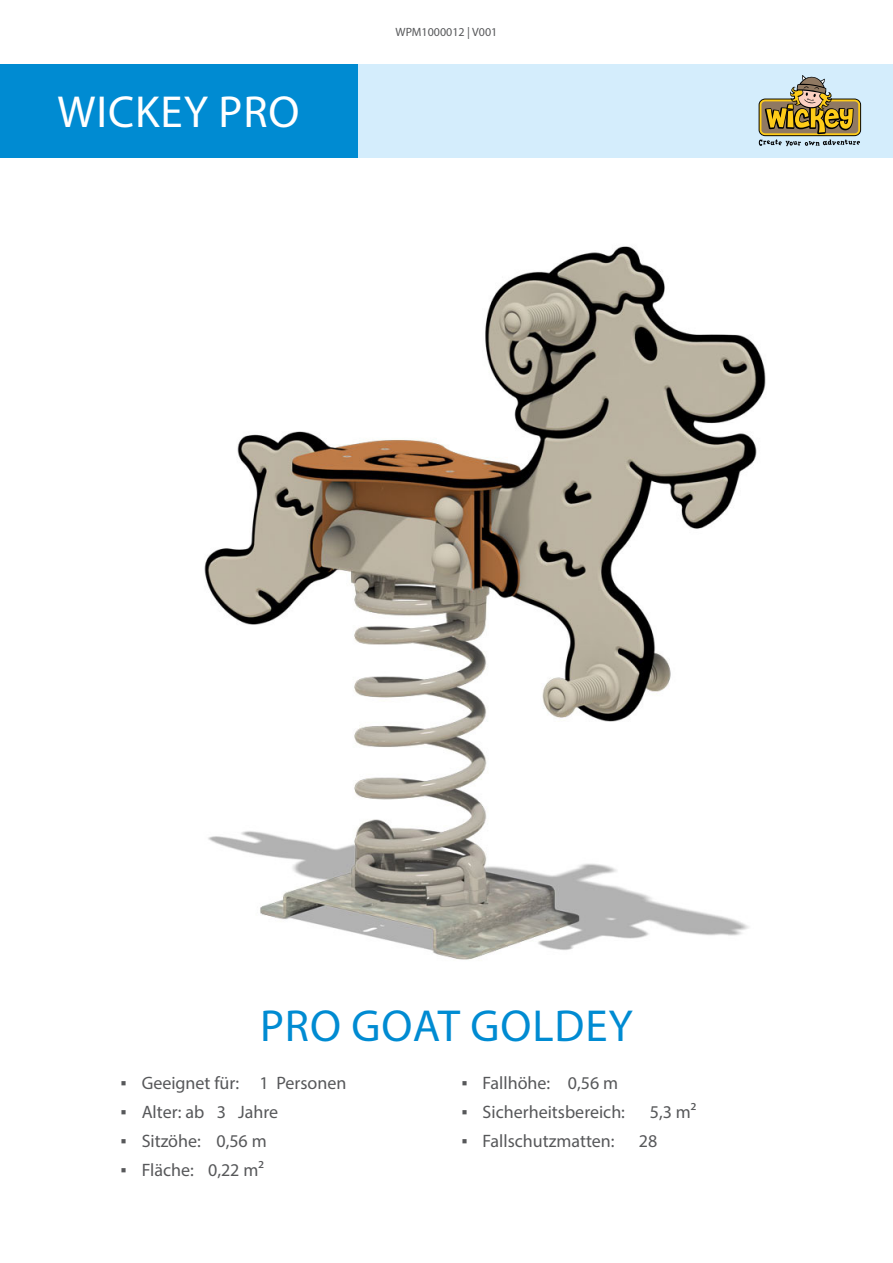
<style>
.page{position:relative;width:893px;height:1263px;background:#fff}
.page>*{position:absolute;margin:0;border:0;box-sizing:border-box;transform-origin:0 0}
.t1{font:45px "Myriad Pro";letter-spacing:.02em;color:#008bd2}
.t2{font:45px "Myriad Pro";letter-spacing:.02em;color:#fff}
.P_Gray{font:18px "Myriad Pro";color:#57585a}
.FN_Gray{font:12px "Myriad Pro";color:#57585a}
.s1{font-family:"Calibri"}
</style>
<div class="page">
<div style="left:0;top:64px;width:893px;height:94px;background:#d4edfc"></div>
<div style="left:0;top:64px;width:357px;height:94px;background:#008bd2"></div>
<svg style="left:759px;top:75px;width:102px;height:71px"></svg>
<img style="left:204px;top:246px;width:562px;height:714px">
<h1 class="t2" style="left:58px;top:84px;width:243px">WICKEY PRO</h1>
<p class="FN_Gray" style="left:396px;top:25px;width:103px">WPM1000012 | V001</p>
<h1 class="t1" style="left:260px;top:998px;width:374px">PRO GOAT GOLDEY</h1>
<p class="P_Gray" style="left:120px;top:1072px;width:120px"><span class="s1">▪</span> Geeignet für:</p>
<p class="P_Gray" style="left:259px;top:1072px;width:89px">1 Personen</p>
<p class="P_Gray" style="left:461px;top:1072px;width:90px"><span class="s1">▪</span> Fallhöhe:</p>
<p class="P_Gray" style="left:461px;top:1101px;width:165px"><span class="s1">▪</span> Sicherheitsbereich:</p>
<p class="P_Gray" style="left:461px;top:1130px;width:155px"><span class="s1">▪</span> Fallschutzmatten:</p>
<p class="P_Gray" style="left:568px;top:1072px;width:52px">0,56 m</p>
<p class="P_Gray" style="left:120px;top:1101px;width:85px"><span class="s1">▪</span> Alter: ab</p>
<p class="P_Gray" style="left:238px;top:1101px;width:42px">Jahre</p>
<p class="P_Gray" style="left:120px;top:1130px;width:82px"><span class="s1">▪</span> Sitzöhe:</p>
<p class="P_Gray" style="left:120px;top:1159px;width:75px"><span class="s1">▪</span> Fläche:</p>
<p class="P_Gray" style="left:217px;top:1101px;width:11px">3</p>
<p class="P_Gray" style="left:216px;top:1130px;width:52px">0,56 m</p>
<p class="P_Gray" style="left:208px;top:1159px;width:57px">0,22 m²</p>
<p class="P_Gray" style="left:650px;top:1101px;width:48px">5,3 m²</p>
<p class="P_Gray" style="left:639px;top:1130px;width:20px">28</p>
</div>
